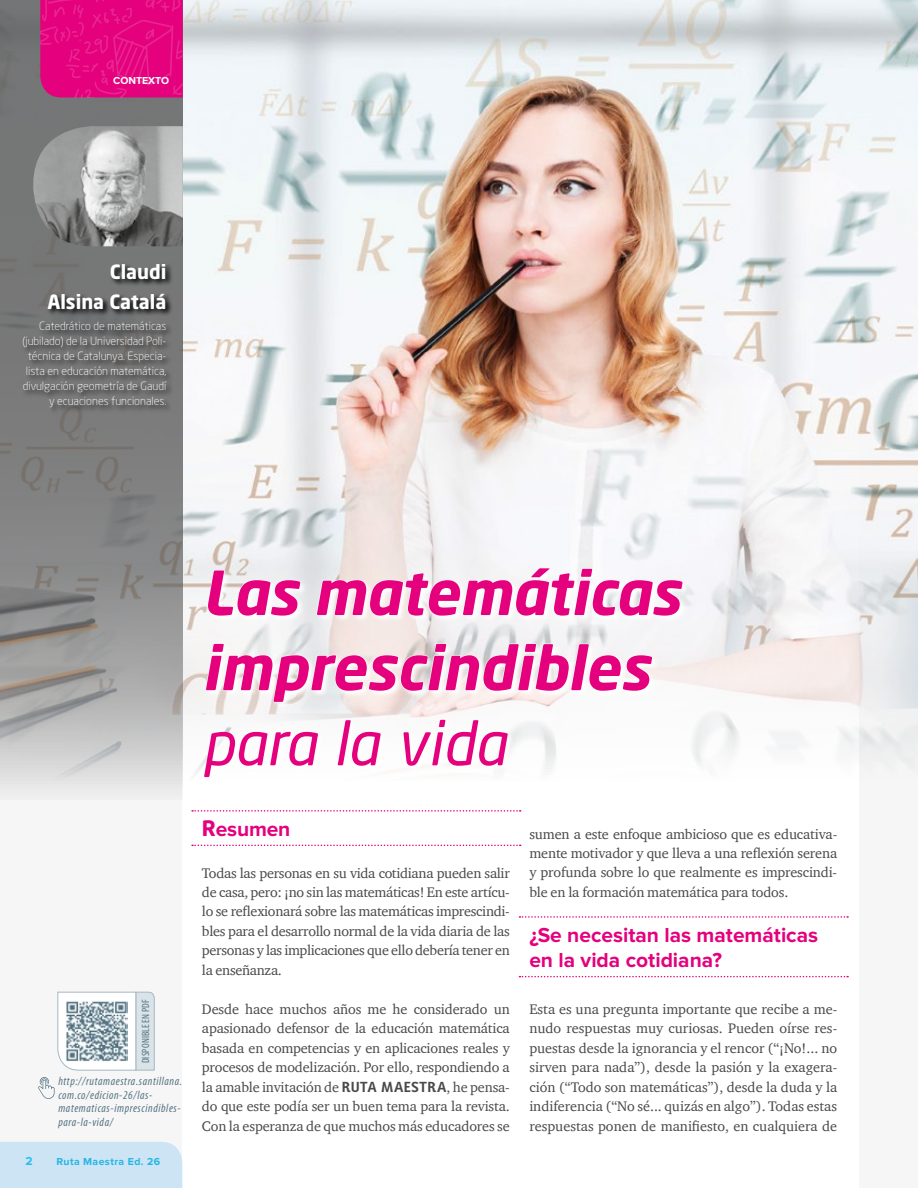
<style>
.page{position:relative;width:918px;height:1188px;background:#f6f6f6}
.page>*{position:absolute;margin:0;border:0;box-sizing:border-box;transform-origin:0 0}
.t1{font:italic 700 60px/75.2px "Neo Sans Pro";color:#e5007d}
.t2{font:700 21px/25.2px "Proxima Nova";color:#e5007d}
.t3{font:700 19.5px/30px "Neo Sans Pro";color:#fff;text-align:right}
.t4{font:14.25px/19.5px "Charter ITC";letter-spacing:-.01em;color:#494948;text-align:justify}
.t5{font:italic condensed 12px/13.5px "Myriad Pro";letter-spacing:.05em;color:#557483}
.t6{font:700 12px "Proxima Nova";color:#27bdef}
.t7{font:300 11.25px/15px "Neo Sans Pro";color:#fff;text-align:right}
.t8{font:700 10.5px "Proxima Nova";letter-spacing:.04em;color:#27bdef}
.t9{font:condensed 10.5px "Myriad Pro";letter-spacing:.01em;color:#557483}
.t10{font:700 10.5px "Proxima Nova";color:#fff}
.s1{font-weight:400}
.s2{font-family:"Neo Sans Pro"}
.s3{font-family:"Karbid";font-weight:700}
</style>
<div class="page">
<div style="left:182px;top:0;width:677px;height:1188px;background:#fff"></div>
<img style="left:183px;top:0;width:735px;height:775px">
<svg style="left:0;top:0;width:183px;height:790px;background:#919090"></svg>
<svg style="left:38px;top:1077px;width:17px;height:22px"></svg>
<svg style="left:57px;top:991px;width:98px;height:80px"></svg>
<svg style="left:22px;top:262px;width:151px;height:153px;background:#6a6a6a"></svg>
<img style="left:33px;top:126px;width:150px;height:120px">
<svg style="left:192px;top:810px;width:329px;height:2px"></svg>
<svg style="left:192px;top:845px;width:329px;height:1px"></svg>
<svg style="left:519px;top:916px;width:329px;height:2px"></svg>
<svg style="left:519px;top:976px;width:329px;height:1px"></svg>
<svg style="left:203px;top:567px;width:487px;height:208px"></svg>
<svg style="left:207px;top:570px;width:94px;height:46px"></svg>
<svg style="left:316px;top:568px;width:367px;height:48px"></svg>
<svg style="left:205px;top:643px;width:448px;height:60px"></svg>
<div style="left:0;top:1142px;width:182px;height:46px;background:#cce4f3"></div>
<svg style="left:40px;top:0;width:143px;height:97px;background:#e4067f"></svg>
<p class="t10" style="left:113px;top:74px;width:58px">Contexto</p>
<p class="t3" style="left:47px;top:256px;width:121px">Claudi<br>Alsina Catalá</p>
<p class="t7" style="left:22px;top:318px;width:146px">Catedrático de matemáticas (jubilado) de la Universidad Poli&shy;técnica de Catalunya. Especia&shy;lista en educación matemática, divulgación geometría de Gaudí y ecuaciones funcionales.</p>
<p class="t9" style="left:139px;top:1063px;width:65px;rotate:-90deg">Disponible en PDF</p>
<p class="t5" style="left:58px;top:1074px;width:125px">http://rutamaestra.santillana. com.co/edicion-26/las&shy;matematicas-imprescindibles&shy;para-la-vida/</p>
<p class="t6" style="left:26px;top:1154px;width:9px">2</p>
<p class="t8" style="left:56px;top:1156px;width:105px">Ruta Maestra Ed. 26</p>
<p class="t1" style="left:202px;top:554px;width:480px">Las matemáticas imprescindibles <span class="s1">para la vida</span></p>
<p class="t2" style="left:202px;top:816px;width:90px"><span class="s2">R</span>esumen</p>
<p class="t4" style="left:202px;top:863px;width:309px">Todas las personas en su vida cotidiana pueden salir de casa, pero: ¡no sin las matemáticas! En este artícu&shy;lo se reflexionará sobre las matemáticas imprescindi&shy;bles para el desarrollo normal de la vida diaria de las personas y las implicaciones que ello debería tener en la enseñanza.</p>
<p class="t4" style="left:202px;top:999px;width:309px">Desde hace muchos años me he considerado un apasionado defensor de la educación matemática basada en competencias y en aplicaciones reales y procesos de modelización. Por ello, respondiendo a la amable invitación de <span class="s3">RUTA MAESTRA</span>, he pensa&shy;do que este podía ser un buen tema para la revista.<br>Con la esperanza de que muchos más educadores se</p>
<p class="t4" style="left:529px;top:824px;width:309px">sumen a este enfoque ambicioso que es educativa&shy;mente motivador y que lleva a una reflexión serena y profunda sobre lo que realmente es imprescindi&shy;ble en la formación matemática para todos.</p>
<p class="t2" style="left:529px;top:923px;width:290px">¿Se necesitan las matemáticas en la vida cotidiana?</p>
<p class="t4" style="left:529px;top:999px;width:309px">Esta es una pregunta importante que recibe a me&shy;nudo respuestas muy curiosas. Pueden oírse res&shy;puestas desde la ignorancia y el rencor (“¡No!... no sirven para nada”), desde la pasión y la exagera&shy;ción (“Todo son matemáticas”), desde la duda y la indiferencia (“No sé... quizás en algo”). Todas estas respuestas ponen de manifiesto, en cualquiera de</p>
</div>
